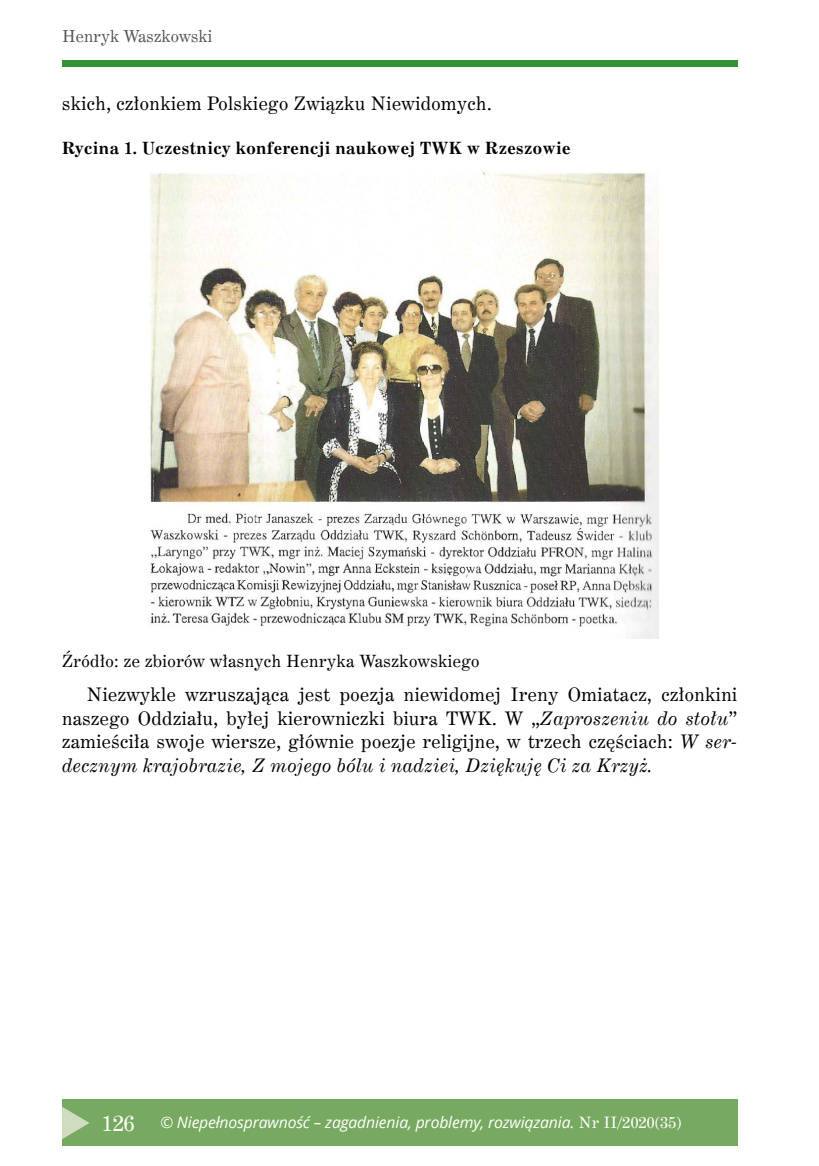
<style>
.page{position:relative;width:819px;height:1166px;background:#fff}
.page>*{position:absolute;margin:0;border:0;box-sizing:border-box;transform-origin:0 0}
.t1{font:18.72px/23.6px "Century Expd EU Normal";letter-spacing:.025em;color:#000;text-align:justify}
.t2{font:18.72px "Century Expd EU Italic";letter-spacing:.025em;color:#000}
.t3{font:16.97px "Century Expd EU Bold";letter-spacing:.025em;color:#000}
.t4{font:16.97px "Century Expd EU Normal";letter-spacing:.025em;color:#000}
.t5{font:16.62px "Century Expd EU Normal";letter-spacing:.01em;color:#575756}
.t6{font:italic 15.75px "Open Sans";letter-spacing:-.01em;color:#fff}
.s1{font-family:"Century Expd EU Italic"}
.s2{font-family:"Century Expd EU Normal";font-style:normal;font-size:21.88px}
.s3{font-family:"Century Expd EU Normal";font-style:normal}
</style>
<div class="page">
<div style="left:62px;top:1099px;width:675px;height:47px;background:#77a960"></div>
<div style="left:62px;top:60px;width:675px;height:7px;background:#359138"></div>
<svg style="left:62px;top:1107px;width:28px;height:32px"></svg>
<img style="left:150px;top:171px;width:508px;height:468px">
<p class="t5" style="left:62px;top:25px;width:152px">Henryk Waszkowski</p>
<p class="t1" style="left:62px;top:93px;width:431px">skich, członkiem Polskiego Związku Niewidomych.</p>
<p class="t3" style="left:62px;top:137px;width:510px">Rycina 1. Uczestnicy konferencji naukowej TWK w Rzeszowie</p>
<p class="t4" style="left:62px;top:651px;width:419px">Źródło: ze zbiorów własnych Henryka Waszkowskiego</p>
<p class="t1" style="left:62px;top:683px;width:676px;text-indent:25px">Niezwykle wzruszająca jest poezja niewidomej Ireny Omiatacz, członkini naszego Oddziału, byłej kierowniczki biura TWK. W „<span class="s1">Zaproszeniu do stołu</span>” zamieściła swoje wiersze, głównie poezje religijne, w trzech częściach: <span class="s1">W ser-</span></p>
<p class="t2" style="left:62px;top:753px;width:592px">decznym krajobrazie, Z mojego bólu i nadziei, Dziękuję Ci za Krzyż.</p>
<p class="t6" style="left:102px;top:1112px;width:581px"><span class="s2">126</span> © Niepełnosprawność – zagadnienia, problemy, rozwiązania. <span class="s3">Nr II/2020(35)</span></p>
</div>
